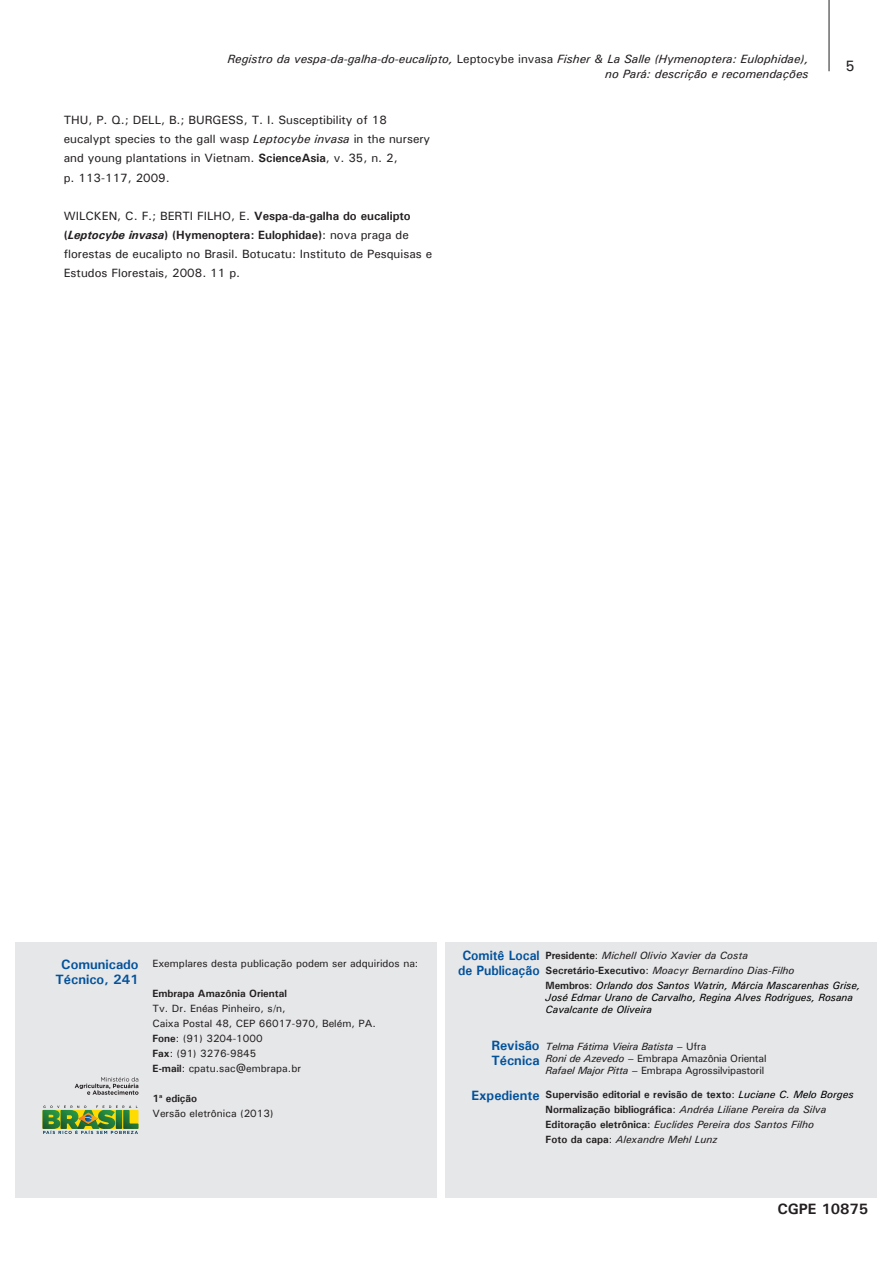
<style>
.page{position:relative;width:893px;height:1263px;background:#fff}
.page>*{position:absolute;margin:0;border:0;box-sizing:border-box;transform-origin:0 0}
.t1{font:700 15px "Univers";color:#231f20}
.t2{font:500 15px "Univers";color:#231f20}
.t3{font:700 13.5px/15px "Univers";color:#01519b;text-align:center}
.t4{font:700 13.5px/15px "Univers";color:#01519b;text-align:center;scale:.95 1}
.t5{font:500 12px/19px "Univers";color:#231f20}
.t6{font:italic 500 12px/14.4px "Univers";color:#231f20;text-align:right}
.t7{font:700 10.5px/15px "Univers";color:#231f20}
.t8{font:500 10.5px/15px "Univers";color:#231f20}
.t9{font:italic 500 10.5px/15px "Univers";color:#231f20}
.t10{font:italic 500 10.5px/12px "Univers";letter-spacing:-.02em;color:#231f20}
.t11{font:italic 500 10.5px/12px "Univers";color:#000}
.s1{font-style:normal}
.s2{font-style:italic}
.s3{font-weight:700}
.s4{font-weight:700;font-style:italic}
.s5{font-weight:700;font-style:normal}
.s6{color:#000}
.s7{font-weight:500}
.s8{font-weight:500;font-style:italic;color:#000}
.s9{font-weight:500;font-style:italic}
</style>
<div class="page">
<hr style="left:829px;top:0;width:1px;height:71px;background:#231f20">
<div style="left:445px;top:943px;width:431px;height:255px;background:#e6e7e9"></div>
<div style="left:15px;top:943px;width:421px;height:255px;background:#e6e7e9"></div>
<svg style="left:42px;top:1105px;width:96px;height:29px"></svg>
<svg style="left:75px;top:1077px;width:64px;height:18px"></svg>
<p class="t6" style="left:228px;top:52px;width:582px">Registro da vespa-da-galha-do-eucalipto, <span class="s1">Leptocybe invasa</span> Fisher &amp; La Salle (Hymenoptera: Eulophidae), no Pará: descrição e recomendações</p>
<p class="t5" style="left:64px;top:110px;width:368px">THU, P. Q.; DELL, B.; BURGESS, T. I. Susceptibility of 18 eucalypt species to the gall wasp <span class="s2">Leptocybe invasa</span> in the nursery and young plantations in Vietnam. <span class="s3">ScienceAsia</span>, v. 35, n. 2,<br>p. 113-117, 2009.</p>
<p class="t5" style="left:64px;top:206px;width:370px">WILCKEN, C. F.; BERTI FILHO, E. <span class="s3">Vespa-da-galha do eucalipto (</span><span class="s4">Leptocybe invasa</span><span class="s3">) (Hymenoptera: Eulophidae)</span>: nova praga de florestas de eucalipto no Brasil. Botucatu: Instituto de Pesquisas e Estudos Florestais, 2008. 11 p.</p>
<p class="t2" style="left:845px;top:57px;width:11px">5</p>
<p class="t3" style="left:55px;top:956px;width:85px">Comunicado<br>Técnico, 241</p>
<p class="t8" style="left:152px;top:955px;width:267px">Exemplares desta publicação podem ser adquiridos na:</p>
<p class="t7" style="left:152px;top:985px;width:136px">Embrapa Amazônia Oriental</p>
<p class="t8" style="left:152px;top:1000px;width:225px">Tv. Dr. Enéas Pinheiro, s/n,<br>Caixa Postal 48, CEP 66017-970, Belém, PA.<br><span class="s3">Fone</span>: (91) 3204-1000<br><span class="s3">Fax</span>: (91) 3276-9845<br><span class="s3">E-mail</span>: cpatu.sac@embrapa.br</p>
<p class="t8" style="left:152px;top:1090px;width:123px"><span class="s3">1</span><sup>a</sup> <span class="s3">edição<br></span>Versão eletrônica (2013)</p>
<p class="t4" style="left:458px;top:948px;width:87px">Comitê Local de Publicação</p>
<p class="t9" style="left:546px;top:947px;width:316px"><span class="s5">Presidente</span><span class="s1">:</span> Michell Olivio Xavier da Costa<br><span class="s5">Secretário-Executivo</span><span class="s1">:</span> Moacyr Bernardino Dias-Filho<br><span class="s5">Membros</span><span class="s1">:</span> <span class="s6">Orlando dos Santos Watrin, Márcia Mascarenhas Grise,</span></p>
<p class="t11" style="left:546px;top:991px;width:309px">José Edmar Urano de Carvalho, Regina Alves Rodrigues, Rosana<br>Cavalcante de Oliveira</p>
<p class="t10" style="left:546px;top:1040px;width:222px">Telma Fátima Vieira Batista – <span class="s1">Ufra<br></span>Roni de Azevedo – <span class="s1">Embrapa Amazônia Oriental<br></span>Rafael Major Pitta – <span class="s1">Embrapa Agrossilvipastoril</span></p>
<p class="t7" style="left:546px;top:1087px;width:309px">Supervisão editorial e revisão de texto<span class="s7">:</span> <span class="s8">Luciane C. Melo Borges </span>Normalização bibliográfica<span class="s7">:</span> <span class="s9">Andréa Liliane Pereira da Silva </span>Editoração eletrônica<span class="s7">:</span> <span class="s9">Euclides Pereira dos Santos Filho<br></span>Foto da capa<span class="s7">:</span> <span class="s9">Alexandre Mehl Lunz</span></p>
<p class="t3" style="left:491px;top:1038px;width:50px;text-align:left">Revisão<br>Técnica</p>
<p class="t3" style="left:471px;top:1087px;width:70px">Expediente</p>
<p class="t1" style="left:777px;top:1199px;width:93px">CGPE 10875</p>
</div>
